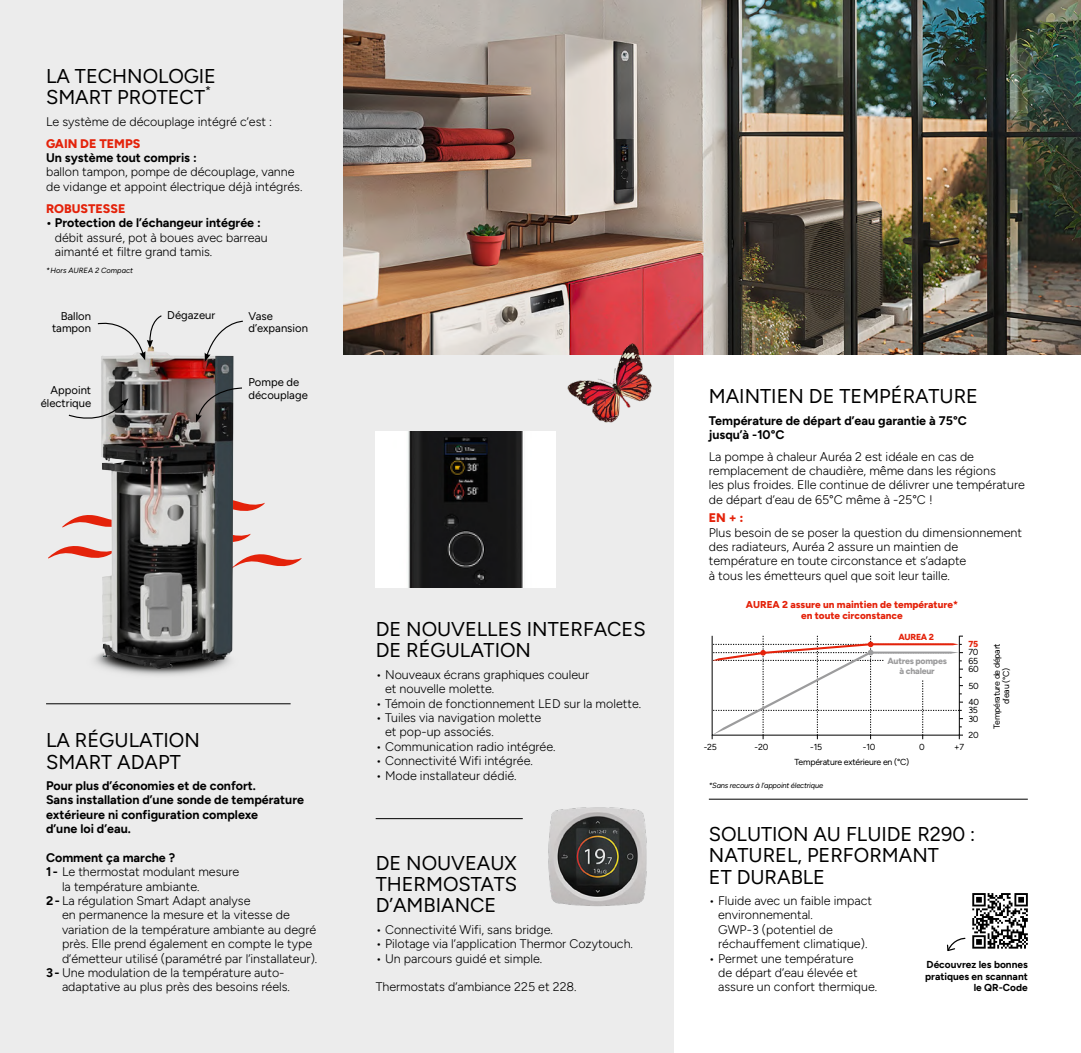
<style>
.page{position:relative;width:1081px;height:1053px;background:#fff}
.page>*{position:absolute;margin:0;border:0;box-sizing:border-box;transform-origin:0 0}
.t1{font:20px/21.2px "Figtree";color:#000}
.t2{font:300 12.5px/14.4px "Figtree";color:#000}
.t3{font:700 12.5px/14.4px "Figtree";color:#000}
.t4{font:800 12.5px "Figtree";color:#e4220a}
.t5{font:11.25px/12.5px "Figtree";color:#000;text-align:right}
.t6{font:700 10.12px/11.9px "Figtree";color:#000;text-align:right}
.t7{font:800 10px/11.2px "Figtree";color:#e4220a;text-align:center}
.t8{font:8.75px/16.4px "Figtree";letter-spacing:-.025em;color:#000;text-align:center}
.t9{font:800 8.75px/10px "Figtree";letter-spacing:-.025em;color:#9c9c9d;text-align:center}
.t10{font:800 8.75px "Figtree";letter-spacing:-.025em;color:#e4220a}
.t11{font:italic 7.5px "Figtree";letter-spacing:-.025em;color:#000}
.t12{font:italic 7.5px "Figtree";color:#000}
.s1{font-weight:700}
</style>
<div class="page">
<div style="left:0;top:0;width:673px;height:1052px;background:#ececec"></div>
<svg style="left:48px;top:500px;width:254px;height:67px"></svg>
<img style="left:94px;top:653px;width:122px;height:23px">
<img style="left:101px;top:352px;width:133px;height:317px">
<svg style="left:68px;top:398px;width:60px;height:29px"></svg>
<svg style="left:205px;top:320px;width:38px;height:42px"></svg>
<svg style="left:97px;top:315px;width:66px;height:45px"></svg>
<svg style="left:196px;top:387px;width:46px;height:35px"></svg>
<hr style="left:46px;top:703px;width:245px;height:1px;background:#000">
<hr style="left:709px;top:798px;width:319px;height:1px;background:#000">
<img style="left:376px;top:431px;width:179px;height:156px">
<hr style="left:376px;top:818px;width:147px;height:1px;background:#000">
<img style="left:548px;top:807px;width:99px;height:100px">
<img style="left:344px;top:0;width:737px;height:354px">
<img style="left:564px;top:341px;width:93px;height:82px">
<svg style="left:972px;top:893px;width:56px;height:55px"></svg>
<svg style="left:947px;top:937px;width:19px;height:14px"></svg>
<svg style="left:712px;top:635px;width:251px;height:104px"></svg>
<h1 class="t1" style="left:46px;top:65px;width:171px">LA TECHNOLOGIE<br>SMART PROTECT<sup>*</sup></h1>
<p class="t2" style="left:46px;top:114px;width:228px">Le système de découplage intégré c’est :</p>
<p class="t4" style="left:46px;top:136px;width:96px">GAIN DE TEMPS</p>
<p class="t3" style="left:46px;top:150px;width:152px">Un système tout compris :</p>
<p class="t2" style="left:46px;top:165px;width:258px">ballon tampon, pompe de découplage, vanne de vidange et appoint électrique déjà intégrés.</p>
<p class="t4" style="left:46px;top:201px;width:81px">ROBUSTESSE</p>
<p class="t3" style="left:46px;top:215px;width:216px">• Protection de l’échangeur intégrée :</p>
<p class="t2" style="left:55px;top:230px;width:214px">débit assuré, pot à boues avec barreau aimanté et filtre grand tamis.</p>
<p class="t12" style="left:46px;top:266px;width:89px">*Hors AUREA 2 Compact</p>
<p class="t5" style="left:52px;top:309px;width:40px">Ballon tampon</p>
<p class="t5" style="left:248px;top:309px;width:61px;text-align:left">Vase d’expansion</p>
<p class="t5" style="left:167px;top:309px;width:49px">Dégazeur</p>
<p class="t5" style="left:41px;top:384px;width:52px">Appoint électrique</p>
<p class="t5" style="left:248px;top:376px;width:61px;text-align:left">Pompe de découplage</p>
<h1 class="t1" style="left:46px;top:729px;width:155px">LA RÉGULATION<br>SMART ADAPT</h1>
<p class="t3" style="left:46px;top:778px;width:259px">Pour plus d’économies et de confort.<br>Sans installation d’une sonde de température extérieure ni configuration complexe<br>d’une loi d’eau.</p>
<p class="t3" style="left:46px;top:850px;width:131px">Comment ça marche ?</p>
<p class="t2" style="left:46px;top:864px;width:195px"><span class="s1">1 -</span> Le thermostat modulant mesure</p>
<p class="t2" style="left:62px;top:879px;width:139px">la température ambiante.</p>
<p class="t2" style="left:46px;top:893px;width:206px"><span class="s1">2-</span> La régulation Smart Adapt analyse</p>
<p class="t2" style="left:62px;top:907px;width:229px">en permanence la mesure et la vitesse de</p>
<p class="t2" style="left:62px;top:922px;width:256px">variation de la température ambiante au degré</p>
<p class="t2" style="left:62px;top:936px;width:252px">près. Elle prend également en compte le type</p>
<p class="t2" style="left:62px;top:951px;width:257px">d’émetteur utilisé (paramétré par l’installateur).</p>
<p class="t2" style="left:46px;top:965px;width:240px"><span class="s1">3-</span> Une modulation de la température auto-</p>
<p class="t2" style="left:62px;top:979px;width:229px">adaptative au plus près des besoins réels.</p>
<h1 class="t1" style="left:376px;top:618px;width:271px">DE NOUVELLES INTERFACES<br>DE RÉGULATION</h1>
<p class="t2" style="left:385px;top:667px;width:206px;text-indent:-9px">• Nouveaux écrans graphiques couleur et nouvelle molette.</p>
<p class="t2" style="left:376px;top:696px;width:267px">• Témoin de fonctionnement LED sur la molette.</p>
<p class="t2" style="left:385px;top:710px;width:158px;text-indent:-9px">• Tuiles via navigation molette et pop-up associés.</p>
<p class="t2" style="left:376px;top:739px;width:181px">• Communication radio intégrée.</p>
<p class="t2" style="left:376px;top:753px;width:159px">• Connectivité Wifi intégrée.</p>
<p class="t2" style="left:376px;top:768px;width:142px">• Mode installateur dédié.</p>
<h1 class="t1" style="left:376px;top:852px;width:143px;text-align:justify">DE NOUVEAUX THERMOSTATS D’AMBIANCE</h1>
<p class="t2" style="left:376px;top:922px;width:179px">• Connectivité Wifi, sans bridge.</p>
<p class="t2" style="left:376px;top:936px;width:259px">• Pilotage via l’application Thermor Cozytouch.</p>
<p class="t2" style="left:376px;top:951px;width:168px">• Un parcours guidé et simple.</p>
<p class="t2" style="left:376px;top:979px;width:202px">Thermostats d’ambiance 225 et 228.</p>
<h1 class="t1" style="left:709px;top:385px;width:271px">MAINTIEN DE TEMPÉRATURE</h1>
<p class="t3" style="left:709px;top:413px;width:259px">Température de départ d’eau garantie à 75°C jusqu’à -10°C</p>
<p class="t2" style="left:709px;top:449px;width:318px">La pompe à chaleur Auréa 2 est idéale en cas de remplacement de chaudière, même dans les régions<br>les plus froides. Elle continue de délivrer une température de départ d’eau de 65°C même à -25°C !</p>
<p class="t4" style="left:709px;top:510px;width:36px">EN + :</p>
<p class="t2" style="left:709px;top:525px;width:315px">Plus besoin de se poser la question du dimensionnement des radiateurs, Auréa 2 assure un maintien de température en toute circonstance et s’adapte<br>à tous les émetteurs quel que soit leur taille.</p>
<p class="t8" style="left:704px;top:739px;width:15px">-25</p>
<p class="t7" style="left:746px;top:598px;width:214px">AUREA 2 assure un maintien de température* en toute circonstance</p>
<p class="t10" style="left:898px;top:631px;width:37px">AUREA 2</p>
<p class="t9" style="left:887px;top:655px;width:61px">Autres pompes à chaleur</p>
<p class="t10" style="left:968px;top:638px;width:11px">75</p>
<p class="t8" style="left:968px;top:661px;width:12px">60</p>
<p class="t8" style="left:968px;top:644px;width:12px">70</p>
<p class="t8" style="left:968px;top:677px;width:12px">50</p>
<p class="t8" style="left:968px;top:652px;width:11px">65</p>
<p class="t8" style="left:968px;top:694px;width:12px;text-align:justify">40<br>30<br>20</p>
<p class="t8" style="left:968px;top:702px;width:11px">35</p>
<p class="t8" style="left:754px;top:739px;width:15px">-20</p>
<p class="t8" style="left:810px;top:739px;width:13px">-15</p>
<p class="t8" style="left:863px;top:739px;width:14px">-10</p>
<p class="t8" style="left:919px;top:739px;width:7px">0</p>
<p class="t8" style="left:954px;top:739px;width:11px">+7</p>
<p class="t8" style="left:794px;top:753px;width:116px">Température extérieure en (°C)</p>
<p class="t11" style="left:709px;top:781px;width:116px">*Sans recours à l’appoint électrique</p>
<p class="t8" style="left:992px;top:728px;width:87px;line-height:9.4px;rotate:-90deg">Température de départ d’eau (°C)</p>
<h1 class="t1" style="left:709px;top:823px;width:268px">SOLUTION AU FLUIDE R290 :<br>NATUREL, PERFORMANT<br>ET DURABLE</h1>
<p class="t2" style="left:718px;top:893px;width:155px;text-indent:-9px">• Fluide avec un faible impact environnemental.<br>GWP-3 (potentiel de réchauffement climatique).</p>
<p class="t2" style="left:718px;top:951px;width:161px;text-indent:-9px">• Permet une température<br>de départ d’eau élevée et assure un confort thermique.</p>
<p class="t6" style="left:925px;top:958px;width:104px">Découvrez les bonnes pratiques en scannant le QR-Code</p>
</div>
